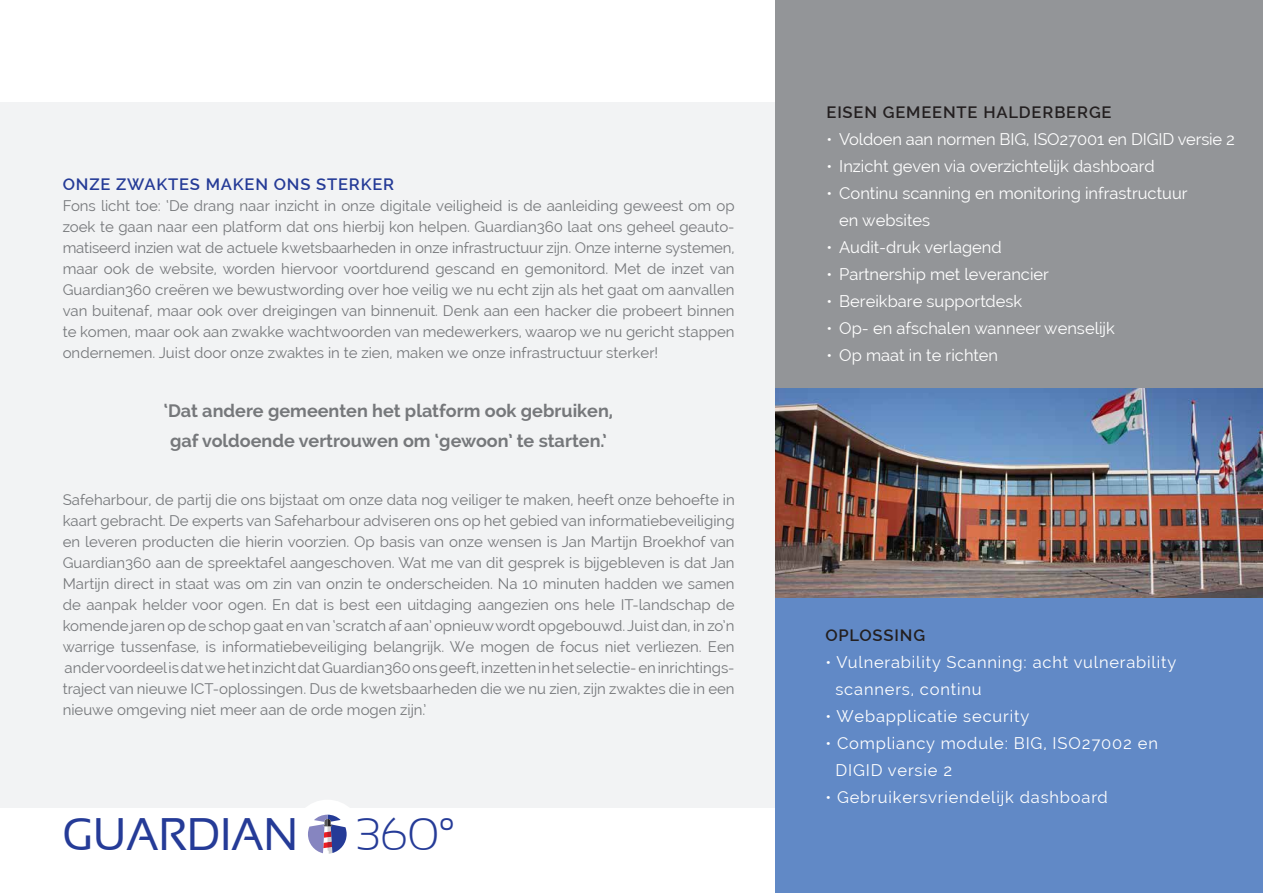
<style>
.page{position:relative;width:1263px;height:893px;background:#fff}
.page>*{position:absolute;margin:0;border:0;box-sizing:border-box;transform-origin:0 0}
.t1{font:45.3px "Sansation";color:#253b97}
.t2{font:300 45.3px "Sansation";color:#253b97}
.t3{font:700 18px/30px "Raleway";color:#76787b;text-align:center}
.t4{font:16.5px/27px "Raleway";color:#fff}
.t5{font:16.5px/27px "Raleway";letter-spacing:.05em;color:#fff}
.t6{font:600 16.5px "Raleway";letter-spacing:.05em;color:#231f20}
.t7{font:600 16.5px "Raleway";letter-spacing:.05em;color:#253b97}
.t8{font:15px/21px "Raleway";color:#76787b;text-align:justify}
</style>
<div class="page">
<div style="left:0;top:102px;width:791px;height:706px;background:#f2f3f4"></div>
<div style="left:775px;top:393px;width:488px;height:500px;background:#6189c6"></div>
<div style="left:775px;top:0;width:488px;height:393px;background:#939598"></div>
<div style="left:293px;top:800px;width:69px;height:69px;background:#fff;border-radius:50%"></div>
<svg style="left:308px;top:815px;width:39px;height:39px"></svg>
<img style="left:775px;top:389px;width:488px;height:208px">
<p class="t7" style="left:63px;top:175px;width:333px">ONZE ZWAKTES MAKEN ONS STERKER</p>
<p class="t8" style="left:63px;top:195px;width:673px">Fons licht toe: ‘De drang naar inzicht in onze digitale veiligheid is de aanleiding geweest om op zoek te gaan naar een platform dat ons hierbij kon helpen. Guardian360 laat ons geheel geauto&shy;matiseerd inzien wat de actuele kwetsbaarheden in onze infrastructuur zijn. Onze interne systemen, maar ook de website, worden hiervoor voortdurend gescand en gemonitord. Met de inzet van Guardian360 creëren we bewustwording over hoe veilig we nu echt zijn als het gaat om aanvallen van buitenaf, maar ook over dreigingen van binnenuit. Denk aan een hacker die probeert binnen te komen, maar ook aan zwakke wachtwoorden van medewerkers, waarop we nu gericht stappen ondernemen. Juist door onze zwaktes in te zien, maken we onze infrastructuur sterker!</p>
<p class="t3" style="left:164px;top:395px;width:451px">‘Dat andere gemeenten het platform ook gebruiken, gaf voldoende vertrouwen om ‘gewoon’ te starten.’</p>
<p class="t8" style="left:63px;top:489px;width:673px">Safeharbour, de partij die ons bijstaat om onze data nog veiliger te maken, heeft onze behoefte in kaart gebracht. De experts van Safeharbour adviseren ons op het gebied van informatiebeveiliging en leveren producten die hierin voorzien. Op basis van onze wensen is Jan Martijn Broekhof van Guardian360 aan de spreektafel aangeschoven. Wat me van dit gesprek is bijgebleven is dat Jan Martijn direct in staat was om zin van onzin te onderscheiden. Na 10 minuten hadden we samen de aanpak helder voor ogen. En dat is best een uitdaging aangezien ons hele IT-landschap de komende jaren op de schop gaat en van ‘scratch af aan’ opnieuw wordt opgebouwd. Juist dan, in zo’n warrige tussenfase, is informatiebeveiliging belangrijk. We mogen de focus niet verliezen. Een ander voordeel is dat we het inzicht dat Guardian360 ons geeft, inzetten in het selectie- en inrichtings&shy;traject van nieuwe ICT-oplossingen. Dus de kwetsbaarheden die we nu zien, zijn zwaktes die in een nieuwe omgeving niet meer aan de orde mogen zijn.’</p>
<h1 class="t1" style="left:62px;top:809px;width:237px">GUARDIAN</h1>
<h1 class="t2" style="left:356px;top:810px;width:101px">360°</h1>
<p class="t6" style="left:826px;top:102px;width:287px">EISEN GEMEENTE HALDERBERGE</p>
<p class="t4" style="left:826px;top:125px;width:410px">• Voldoen aan normen BIG, ISO27001 en DIGID versie 2</p>
<p class="t4" style="left:826px;top:152px;width:330px">• Inzicht geven via overzichtelijk dashboard</p>
<p class="t4" style="left:839px;top:179px;width:350px;text-indent:-13px">• Continu scanning en monitoring infrastructuur en websites</p>
<p class="t4" style="left:826px;top:233px;width:177px">• Audit-druk verlagend</p>
<p class="t4" style="left:826px;top:260px;width:224px">• Partnership met leverancier</p>
<p class="t4" style="left:826px;top:287px;width:197px">• Bereikbare supportdesk</p>
<p class="t4" style="left:826px;top:314px;width:290px">• Op- en afschalen wanneer wenselijk</p>
<p class="t4" style="left:826px;top:341px;width:173px">• Op maat in te richten</p>
<p class="t6" style="left:825px;top:625px;width:101px">OPLOSSING</p>
<p class="t5" style="left:835px;top:648px;width:342px;text-indent:-10px">• Vulnerability Scanning: acht vulnerability scanners, continu</p>
<p class="t5" style="left:825px;top:702px;width:206px">• Webapplicatie security</p>
<p class="t5" style="left:835px;top:729px;width:324px;text-indent:-10px">• Compliancy module: BIG, ISO27002 en<br>DIGID versie 2</p>
<p class="t5" style="left:825px;top:783px;width:284px">• Gebruikersvriendelijk dashboard</p>
</div>
